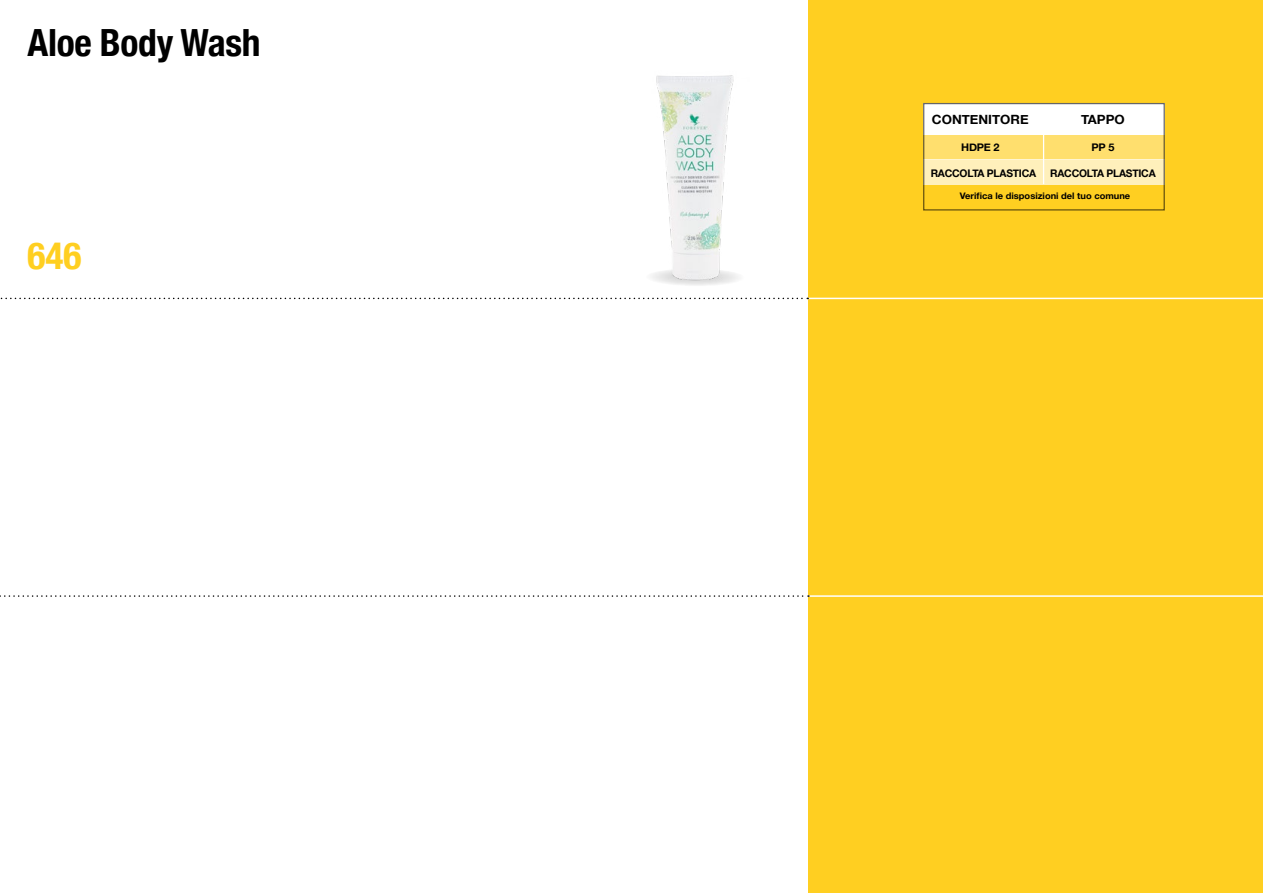
<style>
.page{position:relative;width:1263px;height:893px;background:#fff}
.page>*{position:absolute;margin:0;border:0;box-sizing:border-box;transform-origin:0 0}
.t1{font:700 condensed 37.5px "Helvetica Neue";letter-spacing:-.01em;color:#000}
.t2{font:700 condensed 37.5px "Helvetica Neue";color:#ffcf21}
.t3{font:700 12.75px "Helvetica Neue";color:#000;scale:1.04 1}
.t4{font:700 10.5px "Helvetica Neue";letter-spacing:-.02em;color:#000}
.t5{font:700 10.5px "Helvetica Neue";letter-spacing:-.02em;color:#000;scale:1.04 1}
.t6{font:700 9px "Helvetica Neue";color:#000;scale:1.04 1}
</style>
<div class="page">
<div style="left:808px;top:0;width:455px;height:893px;background:#ffcf21"></div>
<hr style="left:797px;top:298px;width:466px;height:1px;background:#fff">
<svg style="left:0;top:298px;width:808px;height:1px"></svg>
<hr style="left:805px;top:595px;width:458px;height:2px;background:#fff">
<svg style="left:0;top:595px;width:809px;height:2px"></svg>
<div style="left:923px;top:134px;width:242px;height:25px;background:#ffdf6e"></div>
<div style="left:923px;top:159px;width:242px;height:25px;background:#fff0bb"></div>
<div style="left:923px;top:103px;width:242px;height:31px;background:#fff"></div>
<hr style="left:1043px;top:106px;width:1px;height:78px;background:#fff">
<img style="left:652px;top:75px;width:86px;height:210px">
<h1 class="t1" style="left:28px;top:11px;width:234px">Aloe Body Wash</h1>
<h1 class="t2" style="left:28px;top:225px;width:56px">646</h1>
<h2 class="t3" style="left:932px;top:109px;width:94px">CONTENITORE</h2>
<h2 class="t3" style="left:1081px;top:109px;width:44px">TAPPO</h2>
<p class="t5" style="left:961px;top:139px;width:38px">HDPE 2</p>
<p class="t5" style="left:1091px;top:139px;width:24px">PP 5</p>
<p class="t4" style="left:931px;top:165px;width:107px">RACCOLTA PLASTICA</p>
<p class="t4" style="left:1050px;top:165px;width:107px">RACCOLTA PLASTICA</p>
<p class="t6" style="left:960px;top:189px;width:165px">Verifica le disposizioni del tuo comune</p>
</div>
